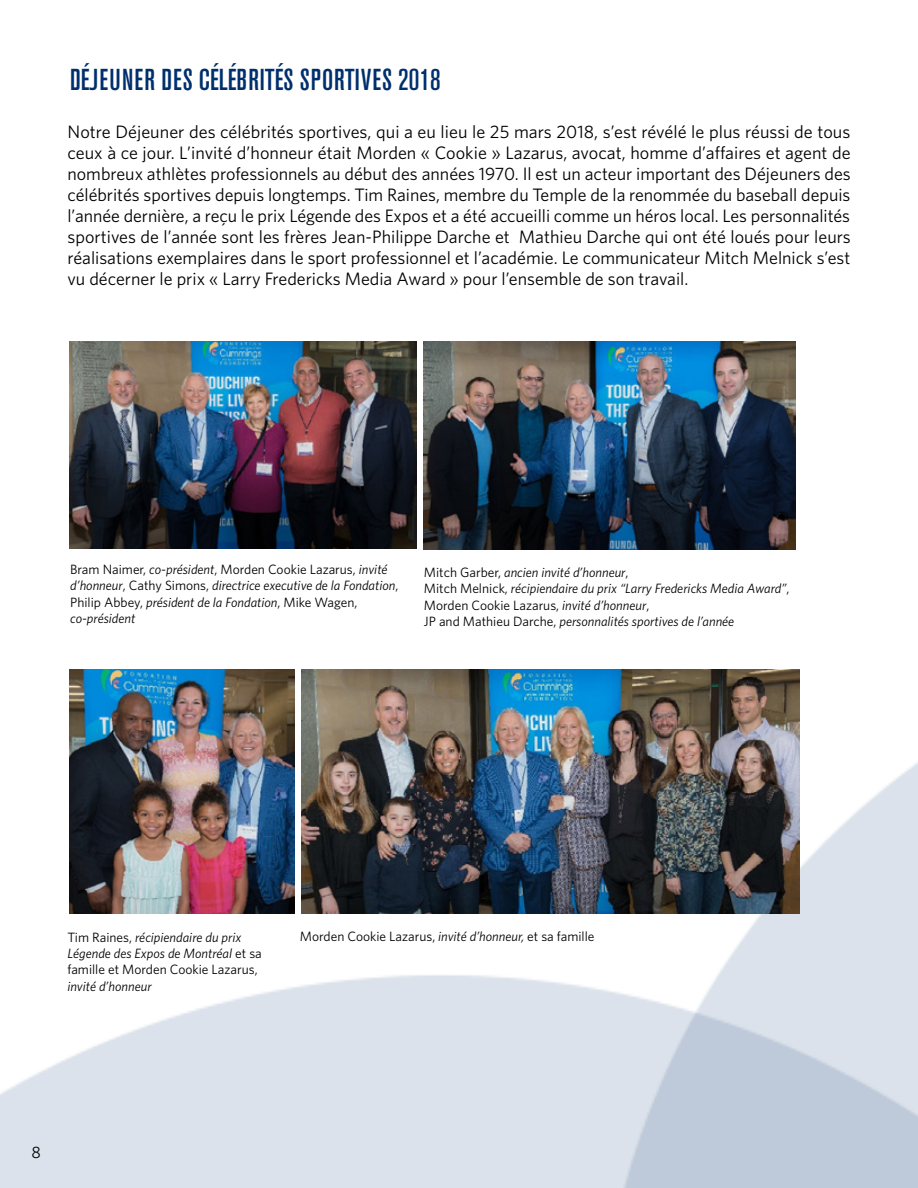
<style>
.page{position:relative;width:918px;height:1188px;background:#fff}
.page>*{position:absolute;margin:0;border:0;box-sizing:border-box;transform-origin:0 0}
.t1{font:500 condensed 30px "Akzidenz Grotesk BE";letter-spacing:.03em;color:#002f6d}
.t2{font:18px/21px "Whitney";color:#000;text-align:justify}
.t3{font:16.5px "Whitney";color:#000}
.t4{font:italic 13.5px/16.5px "Whitney";color:#000}
.t5{font:13.5px "Whitney";color:#000}
.s1{font-style:normal}
.s2{font-style:italic}
</style>
<div class="page">
<img style="left:0;top:669px;width:918px;height:519px">
<img style="left:70px;top:341px;width:347px;height:208px">
<img style="left:424px;top:341px;width:372px;height:208px">
<img style="left:70px;top:670px;width:224px;height:244px">
<img style="left:302px;top:670px;width:498px;height:244px">
<h1 class="t1" style="left:70px;top:63px;width:372px">DÉJEUNER DES CÉLÉBRITÉS SPORTIVES 2018</h1>
<p class="t2" style="left:68px;top:120px;width:785px">Notre Déjeuner des célébrités sportives, qui a eu lieu le 25 mars 2018, s’est révélé le plus réussi de tous ceux à ce jour. L’invité d’honneur était Morden « Cookie » Lazarus, avocat, homme d’affaires et agent de nombreux athlètes professionnels au début des années 1970. Il est un acteur important des Déjeuners des célébrités sportives depuis longtemps. Tim Raines, membre du Temple de la renommée du baseball depuis l’année dernière, a reçu le prix Légende des Expos et a été accueilli comme un héros local. Les personnalités sportives de l’année sont les frères Jean-Philippe Darche et Mathieu Darche qui ont été loués pour leurs réalisations exemplaires dans le sport professionnel et l’académie. Le communicateur Mitch Melnick s’est vu décerner le prix « Larry Fredericks Media Award » pour l’ensemble de son travail.</p>
<p class="t4" style="left:70px;top:561px;width:330px"><span class="s1">Bram Naimer,</span> co-président<span class="s1">, Morden Cookie Lazarus,</span> invité d’honneur<span class="s1">, Cathy Simons,</span> directrice executive de la Fondation<span class="s1">, Philip Abbey,</span> président de la Fondation<span class="s1">, Mike Wagen, </span>co-président</p>
<p class="t4" style="left:424px;top:564px;width:367px"><span class="s1">Mitch Garber,</span> ancien invité d’honneur<span class="s1">,<br>Mitch Melnick,</span> récipiendaire du prix “Larry Fredericks Media Award”<span class="s1">, Morden Cookie Lazarus,</span> invité d’honneur<span class="s1">,<br>JP and Mathieu Darche,</span> personnalités sportives de l’année</p>
<p class="t4" style="left:68px;top:928px;width:196px"><span class="s1">Tim Raines,</span> récipiendaire du prix<br>Légende des Expos de Montréal <span class="s1">et sa famille et Morden Cookie Lazarus,</span></p>
<p class="t4" style="left:68px;top:978px;width:86px">invité d’honneur</p>
<p class="t5" style="left:300px;top:928px;width:296px">Morden Cookie Lazarus, <span class="s2">invité d’honneur,</span> et sa famille</p>
<p class="t3" style="left:32px;top:1141px;width:11px">8</p>
</div>
